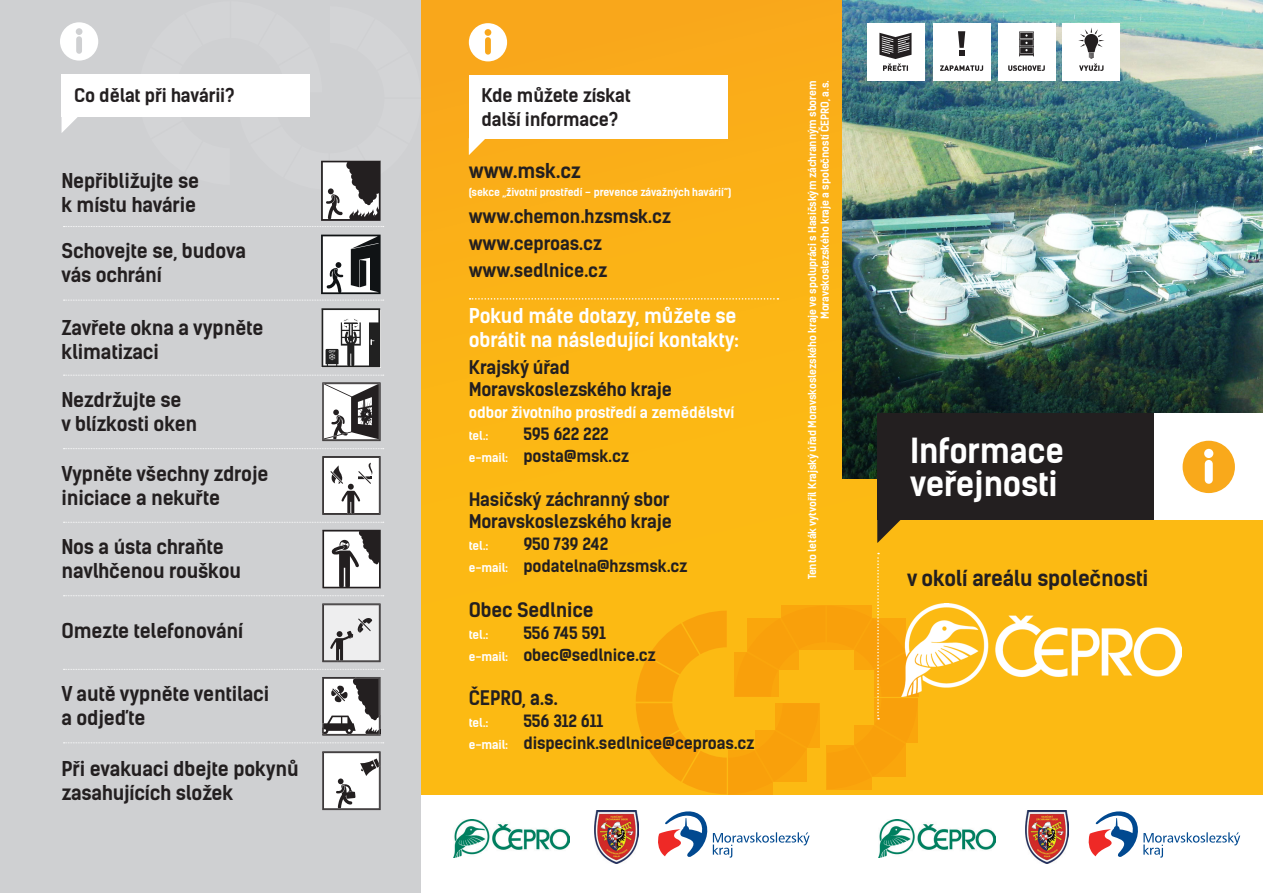
<style>
.page{position:relative;width:1263px;height:893px;background:#fff}
.page>*{position:absolute;margin:0;border:0;box-sizing:border-box;transform-origin:0 0}
.Základní_text{font:700 33px/33px "Kelson Sans";letter-spacing:-.01em;color:#fff}
.Základní_text-2{font:700 21px "Kelson Sans";letter-spacing:-.01em;color:#231f20}
.Základní_text-3{font:700 19.5px/24px "Kelson Sans";letter-spacing:-.01em;color:#231f20}
.Základní_text-4{font:700 19.5px/24px "Kelson Sans";letter-spacing:-.01em;color:#fff}
.Základní_text-5{font:700 19.2px "Kelson Sans";letter-spacing:-.01em;color:#231f20}
.Základní_text-6{font:700 19.2px "Kelson Sans";letter-spacing:-.01em;color:#231f20;scale:.95 1}
.Základní_text-7{font:700 18px/22px "Kelson Sans";letter-spacing:-.01em;color:#231f20}
.Základní_text-8{font:700 16.2px/22px "Kelson Sans";letter-spacing:-.01em;color:#231f20}
.Základní_text-9{font:700 15px "Kelson Sans";letter-spacing:-.01em;color:#fff}
.Základní_text-10{font:700 11.85px "Kelson Sans";letter-spacing:-.01em;color:#fff}
.Základní_text-11{font:700 10.5px/12.6px "Kelson Sans";letter-spacing:-.01em;color:#fff;text-align:right}
.s1{font-size:11.85px;color:#fff}
</style>
<div class="page">
<svg style="left:1089px;top:811px;width:151px;height:47px"></svg>
<svg style="left:658px;top:811px;width:152px;height:47px"></svg>
<img style="left:1025px;top:811px;width:44px;height:52px">
<img style="left:595px;top:811px;width:43px;height:52px">
<img style="left:453px;top:819px;width:117px;height:39px">
<img style="left:879px;top:819px;width:116px;height:39px">
<div style="left:421px;top:0;width:842px;height:794px;background:linear-gradient(to right,#fbb317,#fcbb12)"></div>
<img style="left:842px;top:0;width:421px;height:478px">
<div style="left:866px;top:23px;width:58px;height:58px;background:#fff"></div>
<div style="left:933px;top:23px;width:57px;height:58px;background:#fff"></div>
<div style="left:997px;top:23px;width:58px;height:58px;background:#fff"></div>
<div style="left:1062px;top:23px;width:58px;height:58px;background:#fff"></div>
<div style="left:877px;top:414px;width:277px;height:106px;background:#231f20"></div>
<div style="left:1154px;top:414px;width:109px;height:106px;background:#fff"></div>
<svg style="left:940px;top:65px;width:43px;height:6px"></svg>
<svg style="left:958px;top:31px;width:7px;height:25px"></svg>
<svg style="left:1078px;top:27px;width:26px;height:44px"></svg>
<svg style="left:1008px;top:65px;width:37px;height:6px"></svg>
<svg style="left:1019px;top:32px;width:15px;height:24px"></svg>
<svg style="left:879px;top:33px;width:32px;height:38px"></svg>
<svg style="left:470px;top:298px;width:308px;height:2px"></svg>
<svg style="left:469px;top:23px;width:38px;height:38px"></svg>
<svg style="left:636px;top:553px;width:282px;height:241px;background:#faaf0f"></svg>
<svg style="left:1182px;top:441px;width:53px;height:52px"></svg>
<svg style="left:877px;top:520px;width:26px;height:23px"></svg>
<div style="left:469px;top:75px;width:258px;height:64px;background:#fff"></div>
<svg style="left:469px;top:139px;width:17px;height:16px"></svg>
<div style="left:0;top:0;width:421px;height:893px;background:#cfd0d2"></div>
<svg style="left:322px;top:382px;width:59px;height:59px;background:#979595"></svg>
<svg style="left:322px;top:677px;width:59px;height:59px;background:#999798"></svg>
<svg style="left:322px;top:603px;width:59px;height:59px;background:#c6c5c6"></svg>
<svg style="left:322px;top:456px;width:59px;height:59px;background:#cecdcd"></svg>
<svg style="left:322px;top:751px;width:59px;height:59px;background:#cecece"></svg>
<svg style="left:64px;top:300px;width:320px;height:1px"></svg>
<svg style="left:64px;top:375px;width:320px;height:1px"></svg>
<svg style="left:64px;top:448px;width:320px;height:1px"></svg>
<svg style="left:64px;top:522px;width:320px;height:1px"></svg>
<svg style="left:64px;top:595px;width:320px;height:1px"></svg>
<svg style="left:64px;top:669px;width:320px;height:1px"></svg>
<svg style="left:64px;top:742px;width:320px;height:1px"></svg>
<svg style="left:321px;top:367px;width:60px;height:1px"></svg>
<svg style="left:321px;top:308px;width:59px;height:59px;background:#a8a8a8"></svg>
<svg style="left:321px;top:235px;width:60px;height:59px;background:#8c8d8e"></svg>
<svg style="left:60px;top:22px;width:324px;height:205px"></svg>
<svg style="left:322px;top:530px;width:59px;height:58px;background:#aaa8a9"></svg>
<img style="left:901px;top:603px;width:281px;height:93px">
<p class="Základní_text-7" style="left:74px;top:85px;width:162px">Co dělat při havárii?</p>
<p class="Základní_text-3" style="left:62px;top:169px;width:139px">Nepřibližujte se k místu havárie</p>
<p class="Základní_text-3" style="left:62px;top:239px;width:186px">Schovejte se, budova vás ochrání</p>
<p class="Základní_text-3" style="left:62px;top:316px;width:203px">Zavřete okna a vypněte klimatizaci</p>
<p class="Základní_text-3" style="left:62px;top:387px;width:137px">Nezdržujte se<br>v blízkosti oken</p>
<p class="Základní_text-3" style="left:62px;top:461px;width:208px">Vypněte všechny zdroje iniciace a nekuřte</p>
<p class="Základní_text-3" style="left:62px;top:535px;width:181px">Nos a ústa chraňte navlhčenou rouškou</p>
<p class="Základní_text-3" style="left:62px;top:619px;width:183px">Omezte telefonování</p>
<p class="Základní_text-3" style="left:62px;top:682px;width:209px">V autě vypněte ventilaci a odjeďte</p>
<p class="Základní_text-3" style="left:62px;top:757px;width:239px">Při evakuaci dbejte pokynů zasahujících složek</p>
<p class="Základní_text-7" style="left:482px;top:83px;width:151px;line-height:24px">Kde můžete získat další informace?</p>
<p class="Základní_text-3" style="left:469px;top:159px;width:114px">www.msk.cz</p>
<p class="Základní_text-11" style="left:469px;top:186px;width:264px">(sekce „životní prostředí – prevence závažných havárií“)</p>
<p class="Základní_text-7" style="left:469px;top:206px;width:204px">www.chemon.hzsmsk.cz</p>
<p class="Základní_text-7" style="left:469px;top:233px;width:135px">www.ceproas.cz</p>
<p class="Základní_text-7" style="left:469px;top:260px;width:140px">www.sedlnice.cz</p>
<p class="Základní_text-4" style="left:469px;top:304px;width:272px">Pokud máte dotazy, můžete se obrátit na následující kontakty:</p>
<p class="Základní_text-7" style="left:469px;top:356px;width:205px">Krajský úřad<br>Moravskoslezského kraje</p>
<p class="Základní_text-9" style="left:469px;top:403px;width:267px">odbor životního prostředí a zemědělství</p>
<p class="Základní_text-10" style="left:469px;top:428px;width:21px">tel.:</p>
<p class="Základní_text-8" style="left:469px;top:423px;width:162px;text-indent:54px">595 622 222 <span class="s1">e-mail:</span> posta@msk.cz</p>
<p class="Základní_text-7" style="left:469px;top:489px;width:205px">Hasičský záchranný sbor<br>Moravskoslezského kraje</p>
<p class="Základní_text-10" style="left:469px;top:539px;width:21px">tel.:</p>
<p class="Základní_text-8" style="left:469px;top:533px;width:220px;text-indent:54px">950 739 242<br><span class="s1">e-mail:</span> podatelna@hzsmsk.cz</p>
<p class="Základní_text-5" style="left:469px;top:598px;width:126px">Obec Sedlnice</p>
<p class="Základní_text-10" style="left:469px;top:627px;width:21px">tel.:</p>
<p class="Základní_text-8" style="left:469px;top:622px;width:189px;text-align:center">556 745 591<br><span class="s1">e-mail:</span> obec@sedlnice.cz</p>
<p class="Základní_text-6" style="left:469px;top:686px;width:95px">ČEPRO, a.s.</p>
<p class="Základní_text-10" style="left:469px;top:715px;width:21px">tel.:</p>
<p class="Základní_text-8" style="left:469px;top:710px;width:287px;text-indent:54px">556 312 611<br><span class="s1">e-mail:</span> dispecink.sedlnice@ceproas.cz</p>
<p class="Základní_text-11" style="left:806px;top:579px;width:500px;rotate:-90deg">Tento leták vytvořil Krajský úřad Moravskoslezského kraje ve spolupráci s Hasičským záchranným sborem<br>Moravskoslezského kraje a společností ČEPRO, a.s.</p>
<p class="Základní_text" style="left:910px;top:434px;width:156px">Informace veřejnosti</p>
<p class="Základní_text-2" style="left:907px;top:565px;width:243px">v okolí areálu společnosti</p>
</div>
